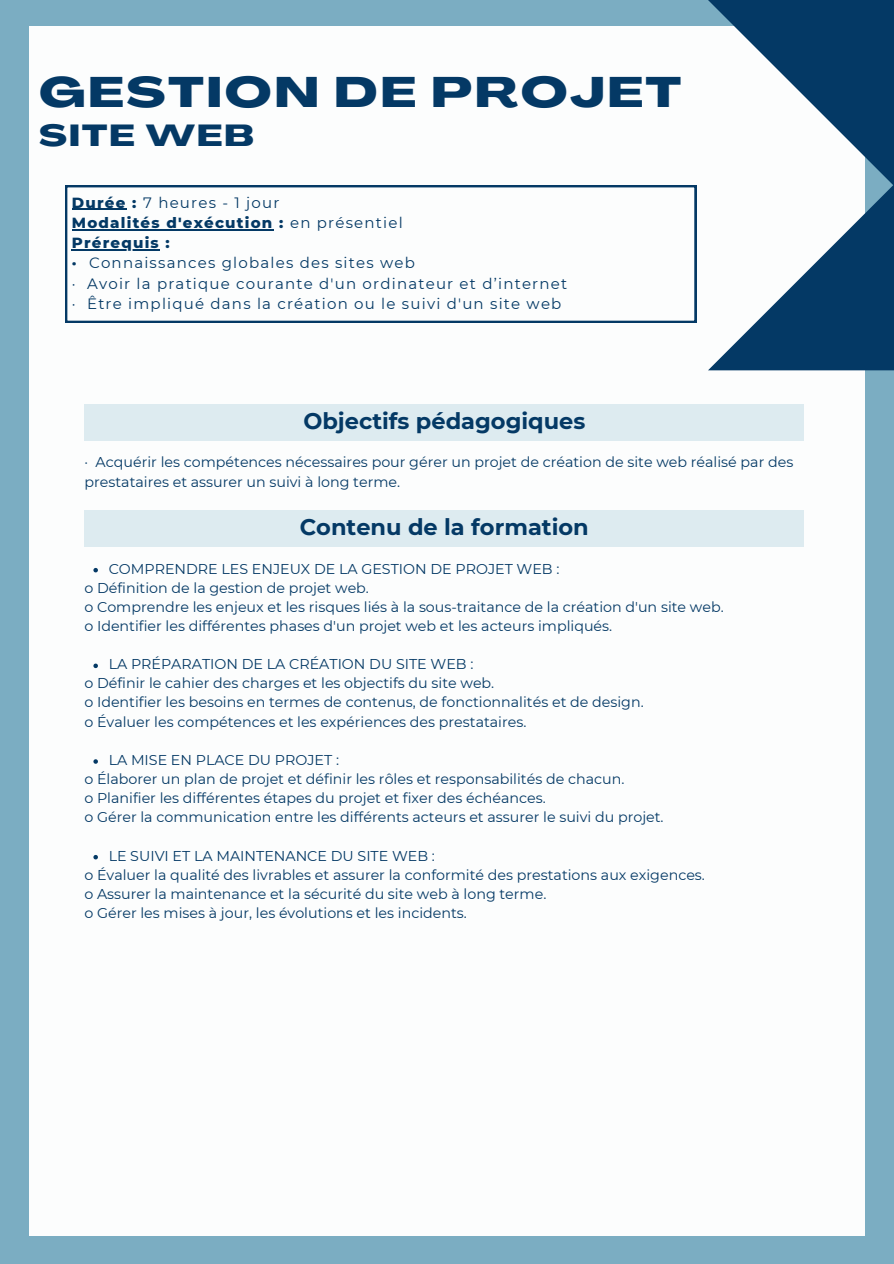
<style>
.page{position:relative;width:894px;height:1264px;background:#fff}
.page>*{position:absolute;margin:0;border:0;box-sizing:border-box;transform-origin:0 0}
.t1{font:800 42px "Agrandir Grand";letter-spacing:.07em;color:#043965}
.t2{font:800 30px "Agrandir Grand";letter-spacing:.07em;color:#043965}
.t3{font:700 22.5px "Montserrat";color:#043965}
.t4{font:15px "Montserrat";letter-spacing:.08em;color:#043965}
.t5{font:800 15px "Montserrat";letter-spacing:.08em;color:#043965}
.t6{font:14.25px/19.2px "Montserrat";color:#043965}
.s1{font-weight:800}
.s2{font-weight:400}
</style>
<div class="page">
<div style="left:0;top:0;width:893px;height:1263px;background:#7badc2"></div>
<div style="left:29px;top:26px;width:835px;height:1210px;background:#fcfdfd"></div>
<svg style="left:708px;top:0;width:185px;height:370px"></svg>
<svg style="left:65px;top:185px;width:631px;height:137px"></svg>
<hr style="left:72px;top:209px;width:54px;height:1px;background:#043965">
<hr style="left:72px;top:229px;width:201px;height:1px;background:#043965">
<hr style="left:72px;top:249px;width:88px;height:1px;background:#043965">
<div style="left:84px;top:403px;width:720px;height:37px;background:#ddebf0"></div>
<div style="left:84px;top:510px;width:719px;height:37px;background:#ddebf0"></div>
<svg style="left:93px;top:568px;width:5px;height:4px"></svg>
<svg style="left:93px;top:663px;width:5px;height:5px"></svg>
<svg style="left:93px;top:759px;width:5px;height:4px"></svg>
<svg style="left:93px;top:855px;width:5px;height:4px"></svg>
<p class="t1" style="left:39px;top:75px;width:643px">GESTION DE PROJET</p>
<p class="t2" style="left:39px;top:124px;width:216px">SITE WEB</p>
<h1 class="t4" style="left:72px;top:193px;width:209px"><span class="s1">Durée :</span> 7 heures - 1 jour</h1>
<p class="t5" style="left:72px;top:213px;width:332px">Modalités d'exécution : <span class="s2">en présentiel</span></p>
<p class="t5" style="left:72px;top:234px;width:99px">Prérequis :</p>
<p class="t4" style="left:72px;top:254px;width:344px"><span class="s1">·</span> Connaissances globales des sites web</p>
<p class="t4" style="left:72px;top:274px;width:5px">·</p>
<p class="t4" style="left:87px;top:274px;width:481px">Avoir la pratique courante d'un ordinateur et d’internet</p>
<p class="t4" style="left:72px;top:294px;width:5px">·</p>
<p class="t4" style="left:87px;top:294px;width:475px">Être impliqué dans la création ou le suivi d'un site web</p>
<p class="t3" style="left:303px;top:407px;width:283px">Objectifs pédagogiques</p>
<h2 class="t6" style="left:84px;top:452px;width:710px">· Acquérir les compétences nécessaires pour gérer un projet de création de site web réalisé par des prestataires et assurer un suivi à long terme.</h2>
<h2 class="t3" style="left:300px;top:513px;width:290px">Contenu de la formation</h2>
<p class="t6" style="left:84px;top:559px;width:640px;text-indent:24px">COMPRENDRE LES ENJEUX DE LA GESTION DE PROJET WEB :<br>o Définition de la gestion de projet web.<br>o Comprendre les enjeux et les risques liés à la sous-traitance de la création d'un site web. o Identifier les différentes phases d'un projet web et les acteurs impliqués.</p>
<p class="t6" style="left:84px;top:654px;width:560px;text-indent:24px">LA PRÉPARATION DE LA CRÉATION DU SITE WEB :<br>o Définir le cahier des charges et les objectifs du site web.<br>o Identifier les besoins en termes de contenus, de fonctionnalités et de design. o Évaluer les compétences et les expériences des prestataires.</p>
<p class="t6" style="left:84px;top:750px;width:580px;text-indent:24px">LA MISE EN PLACE DU PROJET :<br>o Élaborer un plan de projet et définir les rôles et responsabilités de chacun.<br>o Planifier les différentes étapes du projet et fixer des échéances.<br>o Gérer la communication entre les différents acteurs et assurer le suivi du projet.</p>
<p class="t6" style="left:84px;top:845px;width:622px;text-indent:24px">LE SUIVI ET LA MAINTENANCE DU SITE WEB :<br>o Évaluer la qualité des livrables et assurer la conformité des prestations aux exigences. o Assurer la maintenance et la sécurité du site web à long terme.<br>o Gérer les mises à jour, les évolutions et les incidents.</p>
</div>
